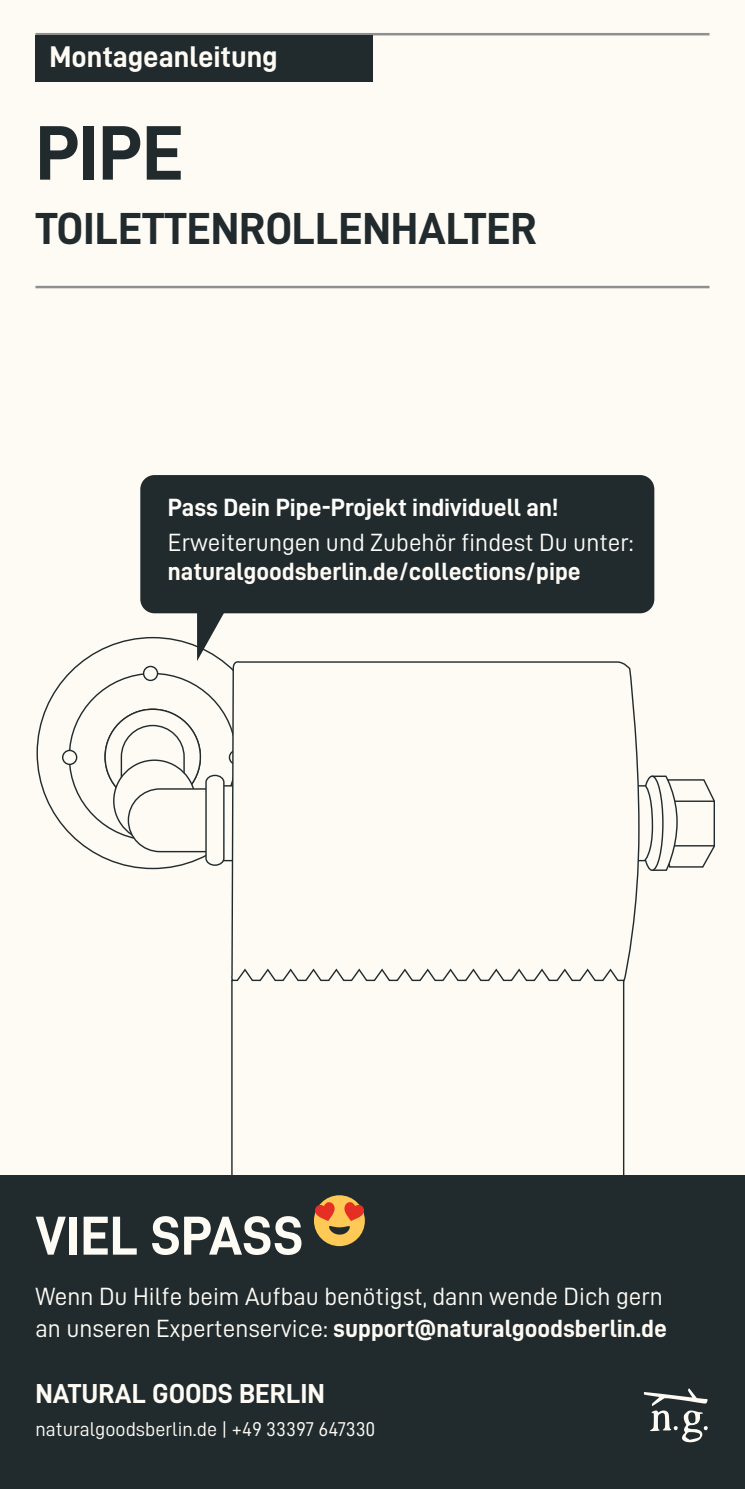
<style>
.page{position:relative;width:745px;height:1489px;background:#fff}
.page>*{position:absolute;margin:0;border:0;box-sizing:border-box;transform-origin:0 0}
.t1{font:77.5px "D DIN Bold";color:#212b2d}
.t2{font:55px "D DIN Bold";color:#fefbf5}
.t3{font:45px "D DIN Bold";color:#212b2d}
.t4{font:30px "D DIN Bold";color:#fefbf5}
.t5{font:27.5px "D DIN Bold";color:#fefbf5}
.t6{font:25px "D DIN Bold";color:#fefbf5}
.t7{font:25px "D DIN";color:#fefbf5}
.t8{font:25px "D DIN";color:#fefdfa}
.t9{font:25px "D DIN Bold";color:#fefdfa}
.t10{font:20px "D DIN";color:#fefbf5}
.s1{font-family:"D DIN"}
</style>
<div class="page">
<div style="left:0;top:0;width:744px;height:1175px;background:#fefbf5"></div>
<hr style="left:35px;top:33px;width:674px;height:2px;background:#8e8f91">
<hr style="left:35px;top:286px;width:674px;height:2px;background:#8e8f91">
<div style="left:35px;top:35px;width:337px;height:46px;background:#212b2d"></div>
<svg style="left:63px;top:750px;width:14px;height:14px"></svg>
<div style="left:62px;top:749px;width:15px;height:16px;border:1px solid #212b2d;border-radius:50%"></div>
<svg style="left:143px;top:666px;width:14px;height:14px"></svg>
<div style="left:143px;top:665px;width:15px;height:16px;border:1px solid #212b2d;border-radius:50%"></div>
<svg style="left:114px;top:760px;width:81px;height:81px"></svg>
<svg style="left:120px;top:724px;width:595px;height:147px"></svg>
<div style="left:140px;top:475px;width:514px;height:138px;background:#212b2d;border-radius:14px"></div>
<svg style="left:197px;top:613px;width:35px;height:48px"></svg>
<svg style="left:230px;top:660px;width:410px;height:327px"></svg>
<svg style="left:230px;top:967px;width:394px;height:208px"></svg>
<div style="left:0;top:1175px;width:744px;height:313px;background:#212b2d"></div>
<div style="left:314px;top:1195px;width:50px;height:50px;background:#fec955;border-radius:50%"></div>
<svg style="left:314px;top:1201px;width:51px;height:35px"></svg>
<svg style="left:643px;top:1388px;width:64px;height:54px"></svg>
<p class="t4" style="left:50px;top:40px;width:229px">Montageanleitung</p>
<h1 class="t1" style="left:35px;top:110px;width:149px">PIPE</h1>
<h3 class="t3" style="left:35px;top:204px;width:503px">TOILETTENROLLENHALTER</h3>
<p class="t9" style="left:168px;top:494px;width:391px">Pass Dein Pipe-Projekt individuell an!</p>
<p class="t8" style="left:168px;top:529px;width:467px">Erweiterungen und Zubehör findest Du unter:</p>
<p class="t6" style="left:168px;top:557px;width:414px">naturalgoodsberlin.de/collections/pipe</p>
<h2 class="t2" style="left:35px;top:1205px;width:269px">VIEL SPASS</h2>
<p class="t7" style="left:35px;top:1282px;width:628px">Wenn Du Hilfe beim Aufbau benötigst, dann wende Dich gern</p>
<p class="t6" style="left:35px;top:1314px;width:632px"><span class="s1">an unseren Expertenservice:</span> support@naturalgoodsberlin.de</p>
<p class="t5" style="left:35px;top:1378px;width:291px">NATURAL GOODS BERLIN</p>
<p class="t10" style="left:35px;top:1417px;width:341px">naturalgoodsberlin.de | +49 33397 647330</p>
</div>
